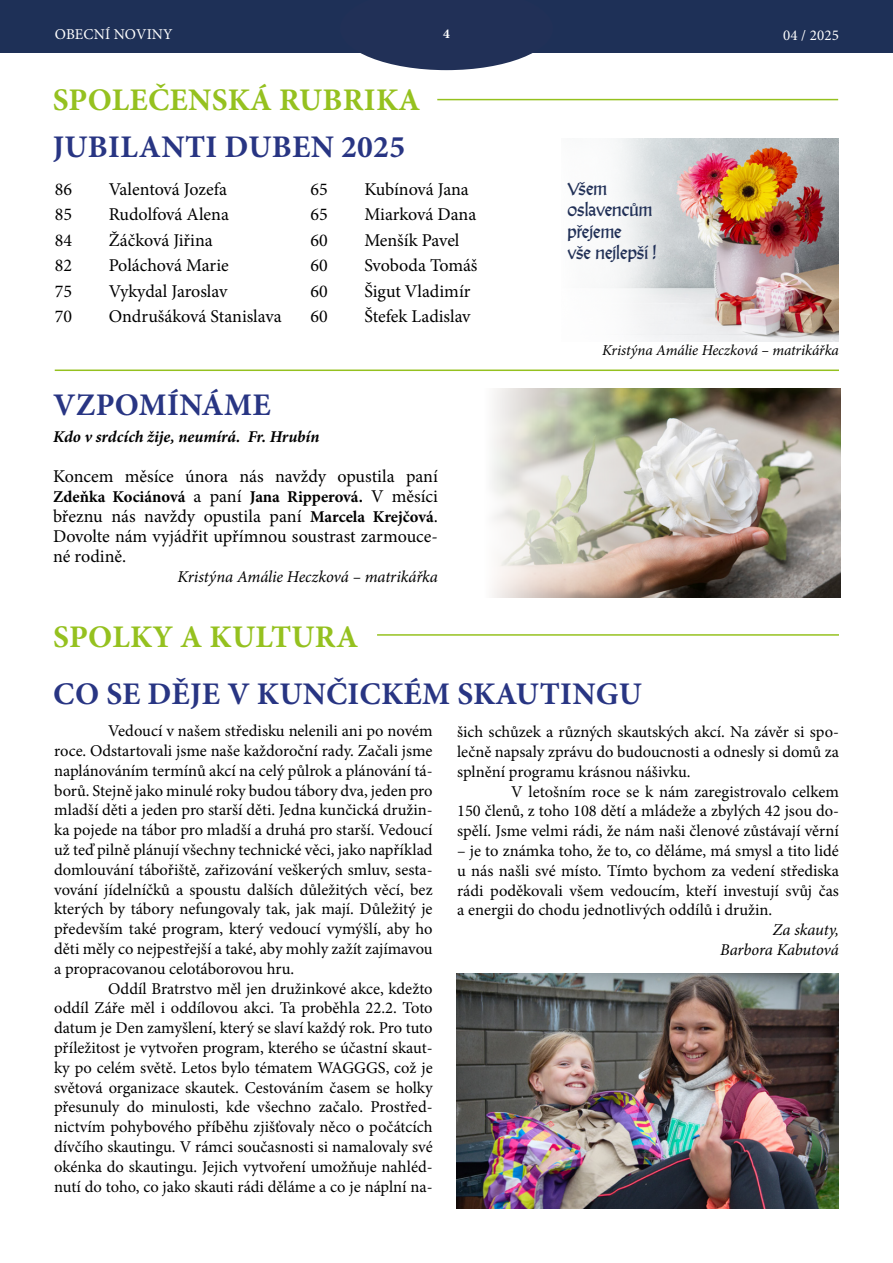
<style>
.page{position:relative;width:893px;height:1263px;background:#fff}
.page>*{position:absolute;margin:0;border:0;box-sizing:border-box;transform-origin:0 0}
.t1{font:700 31.5px "Minion Pro";letter-spacing:.01em;color:#283583}
.t2{font:700 31.5px "Minion Pro";letter-spacing:.01em;color:#95c11f}
.t3{font:18px/19.8px "Minion Pro";letter-spacing:-.005em;color:#000;text-align:justify}
.t4{font:18px/21.6px "Alexander Quill";color:#213057}
.t5{font:16.5px/19.8px "Minion Pro";color:#000;text-align:justify}
.t6{font:italic 16.5px/19.8px "Minion Pro";letter-spacing:-.01em;color:#000;text-align:right}
.t7{font:700 16.5px "Minion Pro";color:#000}
.t8{font:italic 700 16.5px "Minion Pro";letter-spacing:-.005em;color:#000}
.t9{font:italic 15px "Minion Pro";letter-spacing:-.005em;color:#000}
.t10{font:15px "Minion Pro";letter-spacing:.01em;color:#fff}
.t11{font:700 13.5px "Minion Pro";color:#fff}
.s1{font-weight:400;font-size:18px}
.s2{font-weight:700;font-size:16.5px}
</style>
<div class="page">
<div style="left:0;top:0;width:893px;height:52px;background:#1e3057"></div>
<svg style="left:340px;top:52px;width:213px;height:18px"></svg>
<img style="left:615px;top:138px;width:224px;height:204px">
<hr style="left:55px;top:369px;width:784px;height:2px;background:#95c11f">
<hr style="left:437px;top:99px;width:401px;height:1px;background:#95c11f">
<img style="left:689px;top:388px;width:151px;height:209px">
<img style="left:492px;top:388px;width:197px;height:210px">
<hr style="left:377px;top:634px;width:462px;height:2px;background:#95c11f">
<img style="left:456px;top:974px;width:383px;height:235px">
<p class="t10" style="left:55px;top:25px;width:119px">OBECNÍ NOVINY</p>
<p class="t11" style="left:443px;top:24px;width:8px">4</p>
<p class="t10" style="left:783px;top:25px;width:57px">04 / 2025</p>
<h1 class="t2" style="left:53px;top:77px;width:369px">SPOLEČENSKÁ RUBRIKA</h1>
<h1 class="t1" style="left:53px;top:125px;width:354px">JUBILANTI DUBEN 2025</h1>
<p class="t3" style="left:55px;top:179px;width:19px">86</p>
<p class="t3" style="left:109px;top:179px;width:120px">Valentová Jozefa</p>
<p class="t3" style="left:55px;top:204px;width:19px">85</p>
<p class="t3" style="left:109px;top:204px;width:122px">Rudolfová Alena</p>
<p class="t3" style="left:55px;top:230px;width:19px">84</p>
<p class="t3" style="left:109px;top:230px;width:106px">Žáčková Jiřina</p>
<p class="t3" style="left:55px;top:255px;width:19px">82</p>
<p class="t3" style="left:109px;top:255px;width:122px">Poláchová Marie</p>
<p class="t3" style="left:55px;top:281px;width:19px">75</p>
<p class="t3" style="left:109px;top:281px;width:120px">Vykydal Jaroslav</p>
<p class="t3" style="left:55px;top:306px;width:19px">70</p>
<p class="t3" style="left:109px;top:306px;width:174px">Ondrušáková Stanislava</p>
<p class="t3" style="left:310px;top:179px;width:19px">65</p>
<p class="t3" style="left:364px;top:179px;width:106px">Kubínová Jana</p>
<p class="t3" style="left:310px;top:204px;width:19px">65</p>
<p class="t3" style="left:364px;top:204px;width:113px">Miarková Dana</p>
<p class="t3" style="left:310px;top:230px;width:19px">60</p>
<p class="t3" style="left:364px;top:230px;width:97px">Menšík Pavel</p>
<p class="t3" style="left:310px;top:255px;width:19px">60</p>
<p class="t3" style="left:364px;top:255px;width:115px">Svoboda Tomáš</p>
<p class="t3" style="left:310px;top:281px;width:19px">60</p>
<p class="t3" style="left:364px;top:281px;width:108px">Šigut Vladimír</p>
<p class="t3" style="left:310px;top:307px;width:19px">60</p>
<p class="t3" style="left:364px;top:307px;width:108px">Štefek Ladislav</p>
<h1 class="t1" style="left:53px;top:383px;width:219px">VZPOMÍNÁME</h1>
<p class="t8" style="left:53px;top:425px;width:268px">Kdo v srdcích žije, neumírá. Fr. Hrubín</p>
<p class="t3" style="left:53px;top:466px;width:386px">Koncem měsíce února nás navždy opustila paní</p>
<p class="t7" style="left:53px;top:485px;width:386px">Zdeňka Kociánová <span class="s1">a paní</span> Jana Ripperová. <span class="s1">V měsíci</span></p>
<p class="t3" style="left:53px;top:507px;width:386px">březnu nás navždy opustila paní <span class="s2">Marcela Krejčová</span>.<br>Dovolte nám vyjádřit upřímnou soustrast zarmouce&shy;né rodině.</p>
<p class="t6" style="left:177px;top:567px;width:262px">Kristýna Amálie Heczková – matrikářka</p>
<h1 class="t2" style="left:53px;top:615px;width:307px">SPOLKY A KULTURA</h1>
<p class="t4" style="left:567px;top:178px;width:90px">Všem oslavencům přejeme<br>vše nejlepší !</p>
<p class="t9" style="left:602px;top:340px;width:238px">Kristýna Amálie Heczková – matrikářka</p>
<h1 class="t1" style="left:53px;top:671px;width:590px">CO SE DĚJE V KUNČICKÉM SKAUTINGU</h1>
<p class="t5" style="left:54px;top:721px;width:380px;text-indent:54px">Vedoucí v našem středisku nelenili ani po novém roce. Odstartovali jsme naše každoroční rady. Začali jsme naplánováním termínů akcí na celý půlrok a plánování tá&shy;borů. Stejně jako minulé roky budou tábory dva, jeden pro mladší děti a jeden pro starší děti. Jedna kunčická družin&shy;ka pojede na tábor pro mladší a druhá pro starší. Vedoucí už teď pilně plánují všechny technické věci, jako například domlouvání tábořiště, zařizování veškerých smluv, sesta&shy;vování jídelníčků a spoustu dalších důležitých věcí, bez kterých by tábory nefungovaly tak, jak mají. Důležitý je především také program, který vedoucí vymýšlí, aby ho děti měly co nejpestřejší a také, aby mohly zažít zajímavou a propracovanou celotáborovou hru.</p>
<p class="t5" style="left:54px;top:978px;width:380px;text-indent:54px">Oddíl Bratrstvo měl jen družinkové akce, kdežto oddíl Záře měl i oddílovou akci. Ta proběhla 22.2. Toto datum je Den zamyšlení, který se slaví každý rok. Pro tuto příležitost je vytvořen program, kterého se účastní skaut&shy;ky po celém světě. Letos bylo tématem WAGGGS, což je světová organizace skautek. Cestováním časem se holky přesunuly do minulosti, kde všechno začalo. Prostřed&shy;nictvím pohybového příběhu zjišťovaly něco o počátcích dívčího skautingu. V rámci současnosti si namalovaly své okénka do skautingu. Jejich vytvoření umožňuje nahléd&shy;nutí do toho, co jako skauti rádi děláme a co je náplní na-</p>
<p class="t5" style="left:457px;top:722px;width:383px">šich schůzek a různých skautských akcí. Na závěr si spo&shy;lečně napsaly zprávu do budoucnosti a odnesly si domů za splnění programu krásnou nášivku.</p>
<p class="t5" style="left:457px;top:781px;width:383px;text-indent:54px">V letošním roce se k nám zaregistrovalo celkem 150 členů, z toho 108 dětí a mládeže a zbylých 42 jsou do&shy;spělí. Jsme velmi rádi, že nám naši členové zůstávají věrní</p>
<p class="t5" style="left:457px;top:841px;width:383px">– je to známka toho, že to, co děláme, má smysl a tito lidé u nás našli své místo. Tímto bychom za vedení střediska rádi poděkovali všem vedoucím, kteří investují svůj čas a energii do chodu jednotlivých oddílů i družin.</p>
<p class="t6" style="left:720px;top:920px;width:120px">Za skauty,<br>Barbora Kabutová</p>
</div>
